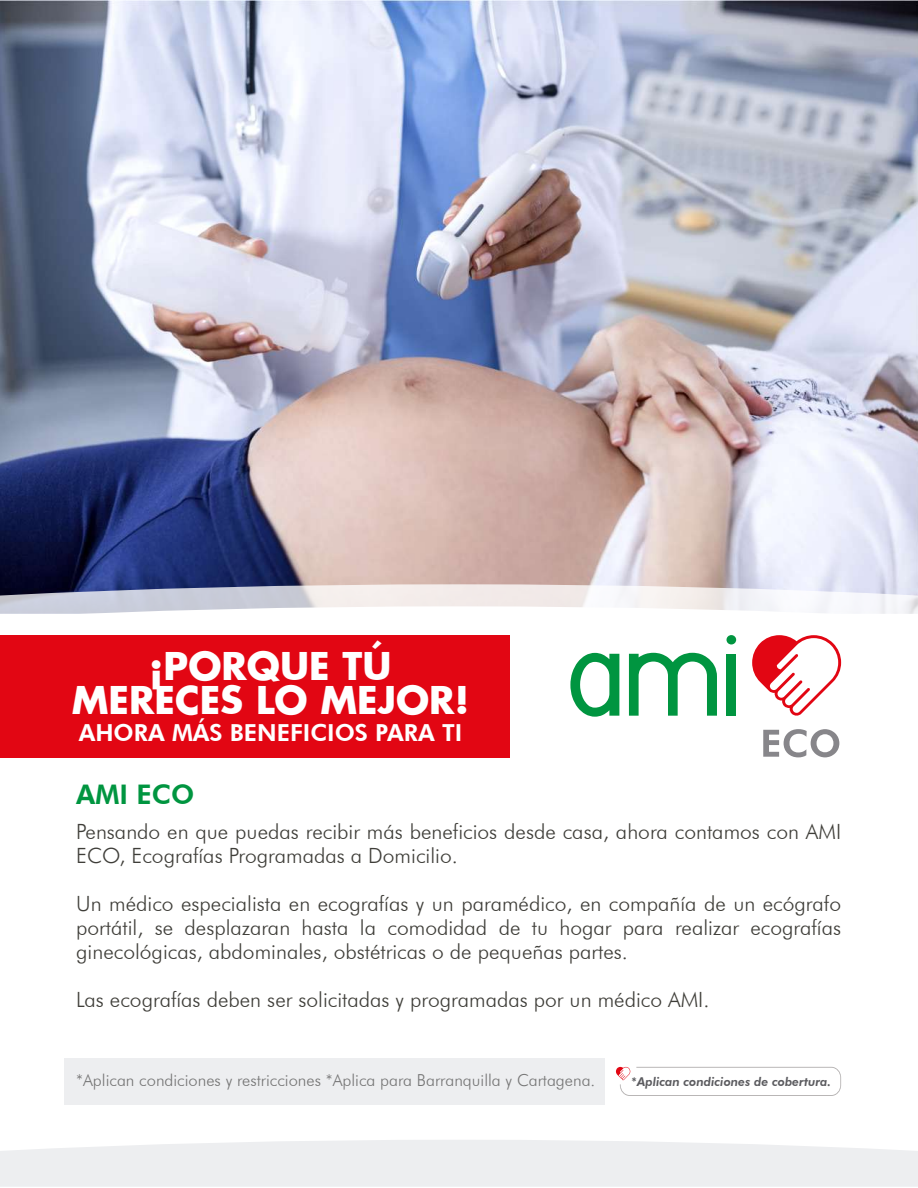
<style>
.page{position:relative;width:918px;height:1188px;background:#fff}
.page>*{position:absolute;margin:0;border:0;box-sizing:border-box;transform-origin:0 0}
.t1{font:700 37.35px/34px "Futura";color:#fff;text-align:center}
.t2{font:800 27px "Futura BT";color:#009540}
.t3{font:800 23.4px "Futura BT";color:#fff}
.t4{font:300 21px/24px "Futura BT";color:#3f3e39}
.t5{font:300 16.5px "Futura BT";color:#757575}
.t6{font:italic 800 12.15px "Futura BT";color:#5b5b5f}
</style>
<div class="page">
<img style="left:0;top:0;width:918px;height:584px">
<svg style="left:0;top:584px;width:918px;height:22px"></svg>
<svg style="left:0;top:606px;width:918px;height:152px"></svg>
<svg style="left:0;top:1140px;width:918px;height:47px;background:#eeeff1"></svg>
<div style="left:0;top:635px;width:509px;height:122px;background:#e20613"></div>
<svg style="left:752px;top:635px;width:89px;height:81px"></svg>
<svg style="left:570px;top:653px;width:49px;height:64px"></svg>
<svg style="left:629px;top:653px;width:88px;height:63px"></svg>
<div style="left:727px;top:654px;width:9px;height:62px;background:#009540"></div>
<div style="left:727px;top:635px;width:9px;height:9px;background:#009540;border-radius:5px"></div>
<svg style="left:763px;top:729px;width:76px;height:28px"></svg>
<div style="left:64px;top:1058px;width:541px;height:47px;background:#edeef0"></div>
<svg style="left:616px;top:1067px;width:225px;height:29px"></svg>
<h1 class="t1" style="left:72px;top:648px;width:399px">¡PORQUE TÚ<br>MERECES LO MEJOR!</h1>
<p class="t3" style="left:79px;top:718px;width:385px">AHORA MÁS BENEFICIOS PARA TI</p>
<p class="t2" style="left:76px;top:778px;width:120px">AMI ECO</p>
<p class="t4" style="left:76px;top:820px;width:766px">Pensando en que puedas recibir más beneficios desde casa, ahora contamos con AMI<br>ECO, Ecografías Programadas a Domicilio.</p>
<p class="t4" style="left:76px;top:892px;width:766px;text-align:justify">Un médico especialista en ecografías y un paramédico, en compañía de un ecógrafo portátil, se desplazaran hasta la comodidad de tu hogar para realizar ecografías ginecológicas, abdominales, obstétricas o de pequeñas partes.</p>
<p class="t4" style="left:76px;top:988px;width:635px">Las ecografías deben ser solicitadas y programadas por un médico AMI.</p>
<p class="t5" style="left:76px;top:1070px;width:521px">*Aplican condiciones y restricciones *Aplica para Barranquilla y Cartagena.</p>
<p class="t6" style="left:631px;top:1074px;width:201px">*Aplican condiciones de cobertura.</p>
</div>
